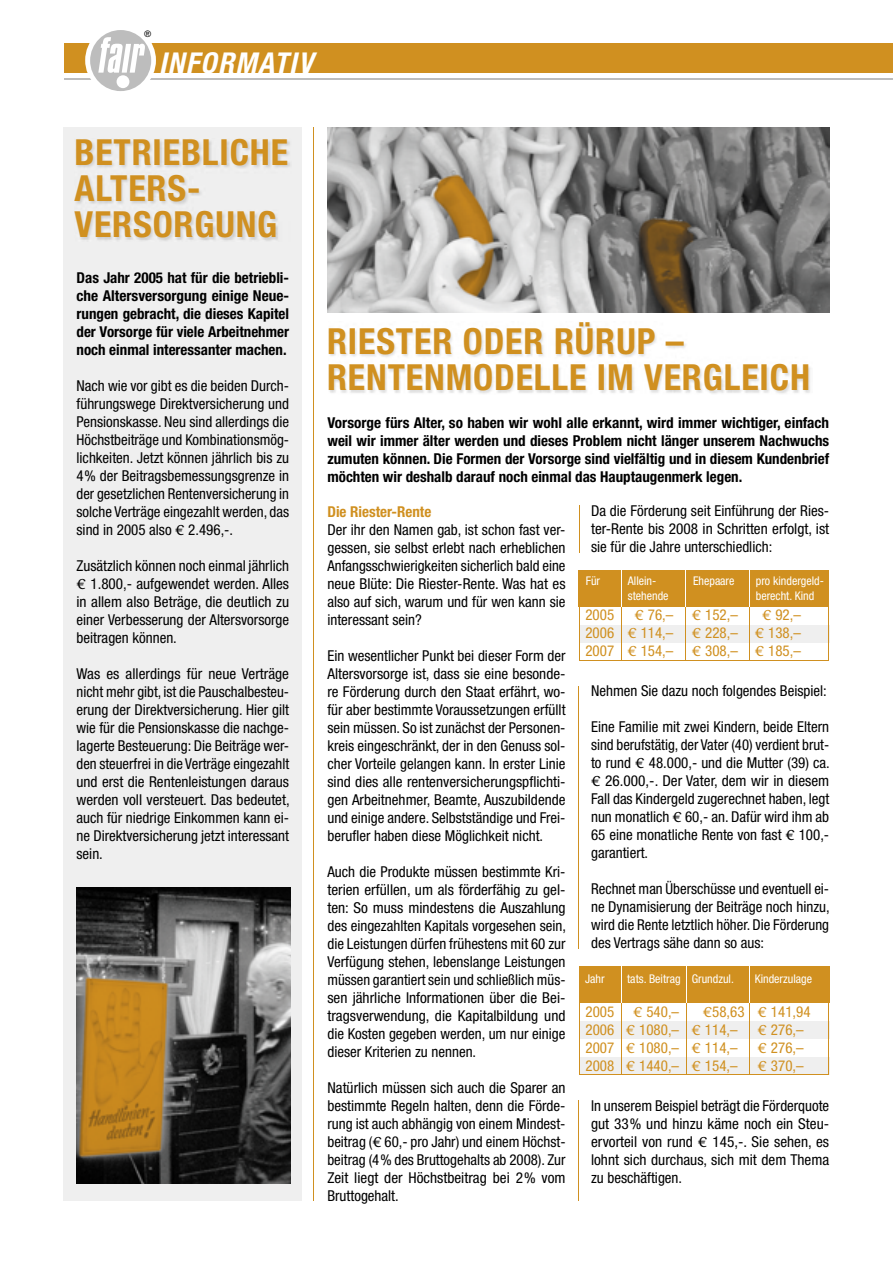
<style>
.page{position:relative;width:893px;height:1263px;background:#fff}
.page>*{position:absolute;margin:0;border:0;box-sizing:border-box;transform-origin:0 0}
.t1{font:700 condensed 36px/36px "Helvetica Neue";letter-spacing:.025em;color:#d09020}
.t2{font:italic 700 condensed 28.8px "Helvetica Neue";letter-spacing:.05em;color:#fff}
.t3{font:condensed 15px/18px "Helvetica Neue";color:#000;text-align:justify}
.t4{font:700 condensed 15px/18px "Helvetica Neue";color:#000;text-align:justify}
.t5{font:condensed 15px/18px "Helvetica Neue";color:#d09020;text-align:justify}
.t6{font:700 condensed 15px "Helvetica Neue";color:#d09020}
.t7{font:condensed 12px/15px "Helvetica Neue";color:#fff}
.t8{font:condensed 9px "Helvetica Neue";color:#000}
.s1{font-family:"Wunderlich";font-stretch:normal}
</style>
<div class="page">
<hr style="left:314px;top:128px;width:1px;height:1073px;background:#d09020">
<div style="left:64px;top:127px;width:238px;height:1074px;background:#efefef"></div>
<img style="left:76px;top:140px;width:214px;height:101px">
<img style="left:329px;top:323px;width:482px;height:71px">
<hr style="left:578px;top:686px;width:1px;height:262px;background:#d09020">
<div style="left:579px;top:625px;width:250px;height:18px;background:#efefef"></div>
<div style="left:579px;top:570px;width:250px;height:37px;background:#d09020"></div>
<hr style="left:621px;top:568px;width:1px;height:39px;background:#fff">
<hr style="left:685px;top:568px;width:1px;height:39px;background:#fff">
<hr style="left:749px;top:568px;width:1px;height:39px;background:#fff">
<hr style="left:621px;top:607px;width:1px;height:53px;background:#d09020">
<hr style="left:685px;top:607px;width:1px;height:53px;background:#d09020">
<hr style="left:749px;top:607px;width:1px;height:53px;background:#d09020">
<hr style="left:828px;top:607px;width:1px;height:53px;background:#d09020">
<div style="left:579px;top:966px;width:250px;height:37px;background:#d09020"></div>
<div style="left:579px;top:1057px;width:250px;height:17px;background:#efefef"></div>
<div style="left:579px;top:1021px;width:250px;height:18px;background:#efefef"></div>
<hr style="left:621px;top:1003px;width:1px;height:71px;background:#d09020">
<hr style="left:686px;top:1003px;width:1px;height:71px;background:#d09020">
<hr style="left:749px;top:1003px;width:1px;height:71px;background:#d09020">
<hr style="left:828px;top:1003px;width:1px;height:71px;background:#d09020">
<hr style="left:579px;top:1003px;width:1px;height:71px;background:#d09020">
<hr style="left:621px;top:964px;width:1px;height:39px;background:#fff">
<hr style="left:686px;top:964px;width:1px;height:39px;background:#fff">
<hr style="left:749px;top:964px;width:1px;height:39px;background:#fff">
<hr style="left:64px;top:79px;width:829px;height:1px;background:#bdbdbd">
<div style="left:64px;top:44px;width:829px;height:29px;background:#d09020"></div>
<div style="left:85px;top:25px;width:71px;height:71px;background:#fff;border-radius:50%"></div>
<svg style="left:90px;top:30px;width:61px;height:61px"></svg>
<img style="left:77px;top:888px;width:214px;height:295px">
<img style="left:327px;top:128px;width:502px;height:184px">
<hr style="left:579px;top:607px;width:1px;height:53px;background:#d09020">
<hr style="left:579px;top:505px;width:1px;height:48px;background:#d09020">
<hr style="left:578px;top:1100px;width:1px;height:101px;background:#d09020">
<hr style="left:579px;top:660px;width:250px;height:1px;background:#d09020">
<hr style="left:579px;top:1074px;width:250px;height:1px;background:#d09020">
<p class="t8" style="left:144px;top:28px;width:9px">®</p>
<h2 class="t2" style="left:159px;top:44px;width:155px">INFORMATIV</h2>
<h1 class="t1" style="left:74px;top:134px;width:215px">BETRIEBLICHE<br>ALTERS-<br>VERSORGUNG</h1>
<p class="t4" style="left:77px;top:269px;width:214px">Das Jahr 2005 hat für die betriebli&shy;che Altersversorgung einige Neue&shy;rungen gebracht, die dieses Kapitel der Vorsorge für viele Arbeitnehmer noch einmal interessanter machen.</p>
<p class="t3" style="left:77px;top:377px;width:214px">Nach wie vor gibt es die beiden Durch&shy;führungswege Direktversicherung und Pensionskasse. Neu sind allerdings die Höchstbeiträge und Kombinationsmög&shy;lichkeiten. Jetzt können jährlich bis zu 4% der Beitragsbemessungsgrenze in der gesetzlichen Rentenversicherung in solche Verträge eingezahlt werden, das sind in 2005 also <span class="s1">¤</span> 2.496,-.</p>
<p class="t3" style="left:77px;top:557px;width:214px">Zusätzlich können noch einmal jährlich <span class="s1">¤</span> 1.800,- aufgewendet werden. Alles in allem also Beträge, die deutlich zu einer Verbesserung der Altersvorsorge beitragen können.</p>
<p class="t3" style="left:77px;top:665px;width:215px">Was es allerdings für neue Verträge nicht mehr gibt, ist die Pauschalbesteu&shy;erung der Direktversicherung. Hier gilt wie für die Pensionskasse die nachge&shy;lagerte Besteuerung: Die Beiträge wer&shy;den steuerfrei in die Verträge eingezahlt und erst die Rentenleistungen daraus werden voll versteuert. Das bedeutet, auch für niedrige Einkommen kann ei&shy;ne Direktversicherung jetzt interessant sein.</p>
<h1 class="t1" style="left:327px;top:323px;width:484px">RIESTER ODER RÜRUP –<br>RENTENMODELLE IM VERGLEICH</h1>
<p class="t4" style="left:327px;top:414px;width:503px">Vorsorge fürs Alter, so haben wir wohl alle erkannt, wird immer wichtiger, einfach weil wir immer älter werden und dieses Problem nicht länger unserem Nachwuchs zumuten können. Die Formen der Vorsorge sind vielfältig und in diesem Kundenbrief möchten wir deshalb darauf noch einmal das Hauptaugenmerk legen.</p>
<p class="t6" style="left:327px;top:502px;width:105px">Die Riester-Rente</p>
<p class="t3" style="left:327px;top:520px;width:240px">Der ihr den Namen gab, ist schon fast ver&shy;gessen, sie selbst erlebt nach erheblichen Anfangsschwierigkeiten sicherlich bald eine neue Blüte: Die Riester-Rente. Was hat es also auf sich, warum und für wen kann sie interessant sein?</p>
<p class="t3" style="left:327px;top:646px;width:240px">Ein wesentlicher Punkt bei dieser Form der Altersvorsorge ist, dass sie eine besonde&shy;re Förderung durch den Staat erfährt, wo&shy;für aber bestimmte Voraussetzungen erfüllt sein müssen. So ist zunächst der Personen&shy;kreis eingeschränkt, der in den Genuss sol&shy;cher Vorteile gelangen kann. In erster Linie sind dies alle rentenversicherungspflichti&shy;gen Arbeitnehmer, Beamte, Auszubildende und einige andere. Selbstständige und Frei&shy;berufler haben diese Möglichkeit nicht.</p>
<p class="t3" style="left:327px;top:862px;width:240px">Auch die Produkte müssen bestimmte Kri&shy;terien erfüllen, um als förderfähig zu gel&shy;ten: So muss mindestens die Auszahlung des eingezahlten Kapitals vorgesehen sein, die Leistungen dürfen frühestens mit 60 zur Verfügung stehen, lebenslange Leistungen müssen garantiert sein und schließlich müs&shy;sen jährliche Informationen über die Bei&shy;tragsverwendung, die Kapitalbildung und die Kosten gegeben werden, um nur einige dieser Kriterien zu nennen.</p>
<p class="t3" style="left:327px;top:1078px;width:240px">Natürlich müssen sich auch die Sparer an bestimmte Regeln halten, denn die Förde&shy;rung ist auch abhängig von einem Mindest&shy;beitrag (<span class="s1">¤</span> 60,- pro Jahr) und einem Höchst&shy;beitrag (4% des Bruttogehalts ab 2008). Zur Zeit liegt der Höchstbeitrag bei 2% vom Bruttogehalt.</p>
<p class="t3" style="left:591px;top:502px;width:240px">Da die Förderung seit Einführung der Ries&shy;ter-Rente bis 2008 in Schritten erfolgt, ist sie für die Jahre unterschiedlich:</p>
<p class="t7" style="left:586px;top:573px;width:16px">Für</p>
<p class="t5" style="left:585px;top:606px;width:30px">2005</p>
<p class="t5" style="left:635px;top:606px;width:105px"><span class="s1">¤</span> 76,– <span class="s1">¤</span> 152,–</p>
<p class="t7" style="left:628px;top:573px;width:42px">Allein&shy;stehende</p>
<p class="t7" style="left:693px;top:573px;width:43px">Ehepaare</p>
<p class="t7" style="left:756px;top:573px;width:70px">pro kindergeld&shy;berecht. Kind</p>
<p class="t5" style="left:585px;top:606px;width:217px;text-indent:177px"><span class="s1">¤</span> 92,– 2006 <span class="s1">¤</span> 114,– <span class="s1">¤</span> 228,– <span class="s1">¤</span> 138,– 2007 <span class="s1">¤</span> 154,– <span class="s1">¤</span> 308,– <span class="s1">¤</span> 185,–</p>
<p class="t3" style="left:591px;top:682px;width:237px">Nehmen Sie dazu noch folgendes Beispiel:</p>
<p class="t3" style="left:591px;top:718px;width:240px">Eine Familie mit zwei Kindern, beide Eltern sind berufstätig, der Vater (40) verdient brut&shy;to rund <span class="s1">¤</span> 48.000,- und die Mutter (39) ca. <span class="s1">¤</span> 26.000,-. Der Vater, dem wir in diesem Fall das Kindergeld zugerechnet haben, legt nun monatlich <span class="s1">¤</span> 60,- an. Dafür wird ihm ab 65 eine monatliche Rente von fast <span class="s1">¤</span> 100,- garantiert.</p>
<p class="t3" style="left:591px;top:880px;width:240px">Rechnet man Überschüsse und eventuell ei&shy;ne Dynamisierung der Beiträge noch hinzu, wird die Rente letztlich höher. Die Förderung des Vertrags sähe dann so aus:</p>
<p class="t7" style="left:585px;top:971px;width:21px">Jahr</p>
<p class="t7" style="left:627px;top:971px;width:108px">tats. Beitrag Grundzul.</p>
<p class="t7" style="left:755px;top:971px;width:59px">Kinderzulage</p>
<p class="t5" style="left:585px;top:1002px;width:30px">2005</p>
<p class="t5" style="left:633px;top:1002px;width:48px"><span class="s1">¤</span> 540,–</p>
<p class="t5" style="left:585px;top:1002px;width:227px;text-indent:117px"><span class="s1">¤</span>58,63 <span class="s1">¤</span> 141,94<br>2006 <span class="s1">¤</span> 1080,– <span class="s1">¤</span> 114,–</p>
<p class="t5" style="left:758px;top:1020px;width:48px"><span class="s1">¤</span> 276,–</p>
<p class="t5" style="left:585px;top:1038px;width:154px">2007 <span class="s1">¤</span> 1080,– <span class="s1">¤</span> 114,–</p>
<p class="t5" style="left:758px;top:1038px;width:48px"><span class="s1">¤</span> 276,–</p>
<p class="t5" style="left:585px;top:1056px;width:154px">2008 <span class="s1">¤</span> 1440,– <span class="s1">¤</span> 154,–</p>
<p class="t5" style="left:758px;top:1056px;width:48px"><span class="s1">¤</span> 370,–</p>
<p class="t3" style="left:591px;top:1096px;width:240px">In unserem Beispiel beträgt die Förderquote gut 33% und hinzu käme noch ein Steu&shy;ervorteil von rund <span class="s1">¤</span> 145,-. Sie sehen, es lohnt sich durchaus, sich mit dem Thema zu beschäftigen.</p>
</div>
